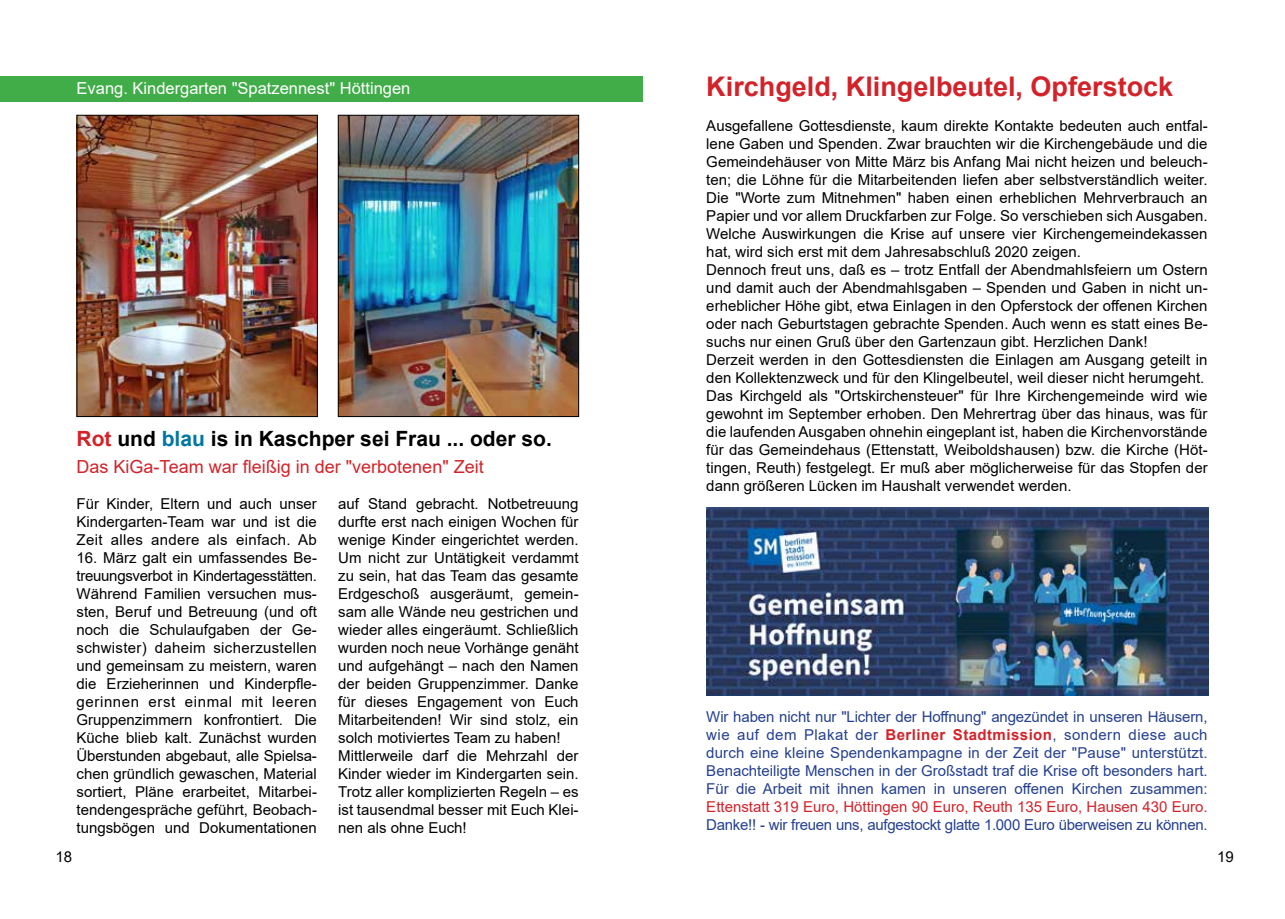
<style>
.page{position:relative;width:1285px;height:919px;background:#fff}
.page>*{position:absolute;margin:0;border:0;box-sizing:border-box;transform-origin:0 0}
.t1{font:700 27px "Arial";color:#d2232a}
.t2{font:700 21px "Arial";color:#000}
.t3{font:18px "Arial";color:#d2232a}
.t4{font:16.5px "Arial";color:#fff}
.t5{font:15px/18px "Arial";color:#000}
.t6{font:15px/18px "Arial";letter-spacing:-.02em;color:#25408f;text-align:justify}
.t7{font:15px "Arial";color:#d2232a}
.s1{color:#d2232a}
.s2{color:#0076a3}
.s3{font-weight:700;color:#d2232a}
</style>
<div class="page">
<div style="left:77px;top:77px;width:565px;height:25px;background:#41ad49"></div>
<div style="left:0;top:77px;width:77px;height:25px;background:#41ad49"></div>
<img style="left:79px;top:117px;width:237px;height:298px">
<div style="left:77px;top:115px;width:241px;height:302px;border:1px solid #000"></div>
<img style="left:340px;top:117px;width:237px;height:298px">
<div style="left:338px;top:115px;width:241px;height:302px;border:1px solid #000"></div>
<img style="left:706px;top:507px;width:502px;height:188px">
<p class="t4" style="left:77px;top:77px;width:335px">Evang. Kindergarten "Spatzennest" Höttingen</p>
<h2 class="t2" style="left:77px;top:423px;width:476px"><span class="s1">Rot</span> und <span class="s2">blau</span> is in Kaschper sei Frau ... oder so.</h2>
<p class="t3" style="left:77px;top:454px;width:408px">Das KiGa-Team war fleißig in der "verbotenen" Zeit</p>
<p class="t5" style="left:77px;top:494px;width:242px;text-align:justify">Für Kinder, Eltern und auch unser Kindergarten-Team war und ist die Zeit alles andere als einfach. Ab</p>
<p class="t5" style="left:77px;top:548px;width:242px;text-align:justify">16. März galt ein umfassendes Be&shy;treuungsverbot in Kindertagesstätten.<br>Während Familien versuchen mus&shy;sten, Beruf und Betreuung (und oft noch die Schulaufgaben der Ge&shy;schwister) daheim sicherzustellen und gemeinsam zu meistern, waren die Erzieherinnen und Kinderpfle&shy;gerinnen erst einmal mit leeren Gruppenzimmern konfrontiert. Die Küche blieb kalt. Zunächst wurden Überstunden abgebaut, alle Spielsa&shy;chen gründlich gewaschen, Material sortiert, Pläne erarbeitet, Mitarbei&shy;tendengespräche geführt, Beobach&shy;tungsbögen und Dokumentationen</p>
<p class="t5" style="left:338px;top:494px;width:242px">auf Stand gebracht. Notbetreuung durfte erst nach einigen Wochen für wenige Kinder eingerichtet werden.<br>Um nicht zur Untätigkeit verdammt zu sein, hat das Team das gesamte Erdgeschoß ausgeräumt, gemein&shy;sam alle Wände neu gestrichen und wieder alles eingeräumt. Schließlich wurden noch neue Vorhänge genäht und aufgehängt – nach den Namen der beiden Gruppenzimmer. Danke für dieses Engagement von Euch Mitarbeitenden! Wir sind stolz, ein solch motiviertes Team zu haben!<br>Mittlerweile darf die Mehrzahl der Kinder wieder im Kindergarten sein.<br>Trotz aller komplizierten Regeln – es ist tausendmal besser mit Euch Klei&shy;nen als ohne Euch!</p>
<h1 class="t1" style="left:706px;top:68px;width:468px">Kirchgeld, Klingelbeutel, Opferstock</h1>
<p class="t5" style="left:706px;top:116px;width:503px">Ausgefallene Gottesdienste, kaum direkte Kontakte bedeuten auch entfal&shy;lene Gaben und Spenden. Zwar brauchten wir die Kirchengebäude und die Gemeindehäuser von Mitte März bis Anfang Mai nicht heizen und beleuch&shy;ten; die Löhne für die Mitarbeitenden liefen aber selbstverständlich weiter.<br>Die "Worte zum Mitnehmen" haben einen erheblichen Mehrverbrauch an Papier und vor allem Druckfarben zur Folge. So verschieben sich Ausgaben.<br>Welche Auswirkungen die Krise auf unsere vier Kirchengemeindekassen hat, wird sich erst mit dem Jahresabschluß 2020 zeigen.<br>Dennoch freut uns, daß es – trotz Entfall der Abendmahlsfeiern um Ostern und damit auch der Abendmahlsgaben – Spenden und Gaben in nicht un&shy;erheblicher Höhe gibt, etwa Einlagen in den Opferstock der offenen Kirchen oder nach Geburtstagen gebrachte Spenden. Auch wenn es statt eines Be&shy;suchs nur einen Gruß über den Gartenzaun gibt. Herzlichen Dank!<br>Derzeit werden in den Gottesdiensten die Einlagen am Ausgang geteilt in den Kollektenzweck und für den Klingelbeutel, weil dieser nicht herumgeht.<br>Das Kirchgeld als "Ortskirchensteuer" für Ihre Kirchengemeinde wird wie gewohnt im September erhoben. Den Mehrertrag über das hinaus, was für die laufenden Ausgaben ohnehin eingeplant ist, haben die Kirchenvorstände für das Gemeindehaus (Ettenstatt, Weiboldshausen) bzw. die Kirche (Höt&shy;tingen, Reuth) festgelegt. Er muß aber möglicherweise für das Stopfen der dann größeren Lücken im Haushalt verwendet werden.</p>
<p class="t6" style="left:706px;top:708px;width:503px">Wir haben nicht nur "Lichter der Hoffnung" angezündet in unseren Häusern, wie auf dem Plakat der <span class="s3">Berliner Stadtmission</span>, sondern diese auch durch eine kleine Spendenkampagne in der Zeit der "Pause" unterstützt.<br>Benachteiligte Menschen in der Großstadt traf die Krise oft besonders hart.<br>Für die Arbeit mit ihnen kamen in unseren offenen Kirchen zusammen:</p>
<p class="t7" style="left:706px;top:796px;width:502px">Ettenstatt 319 Euro, Höttingen 90 Euro, Reuth 135 Euro, Hausen 430 Euro.</p>
<p class="t6" style="left:706px;top:816px;width:502px">Danke!! - wir freuen uns, aufgestockt glatte 1.000 Euro überweisen zu können.</p>
<p class="t5" style="left:55px;top:847px;width:18px">18</p>
<p class="t5" style="left:1216px;top:847px;width:18px">19</p>
</div>
